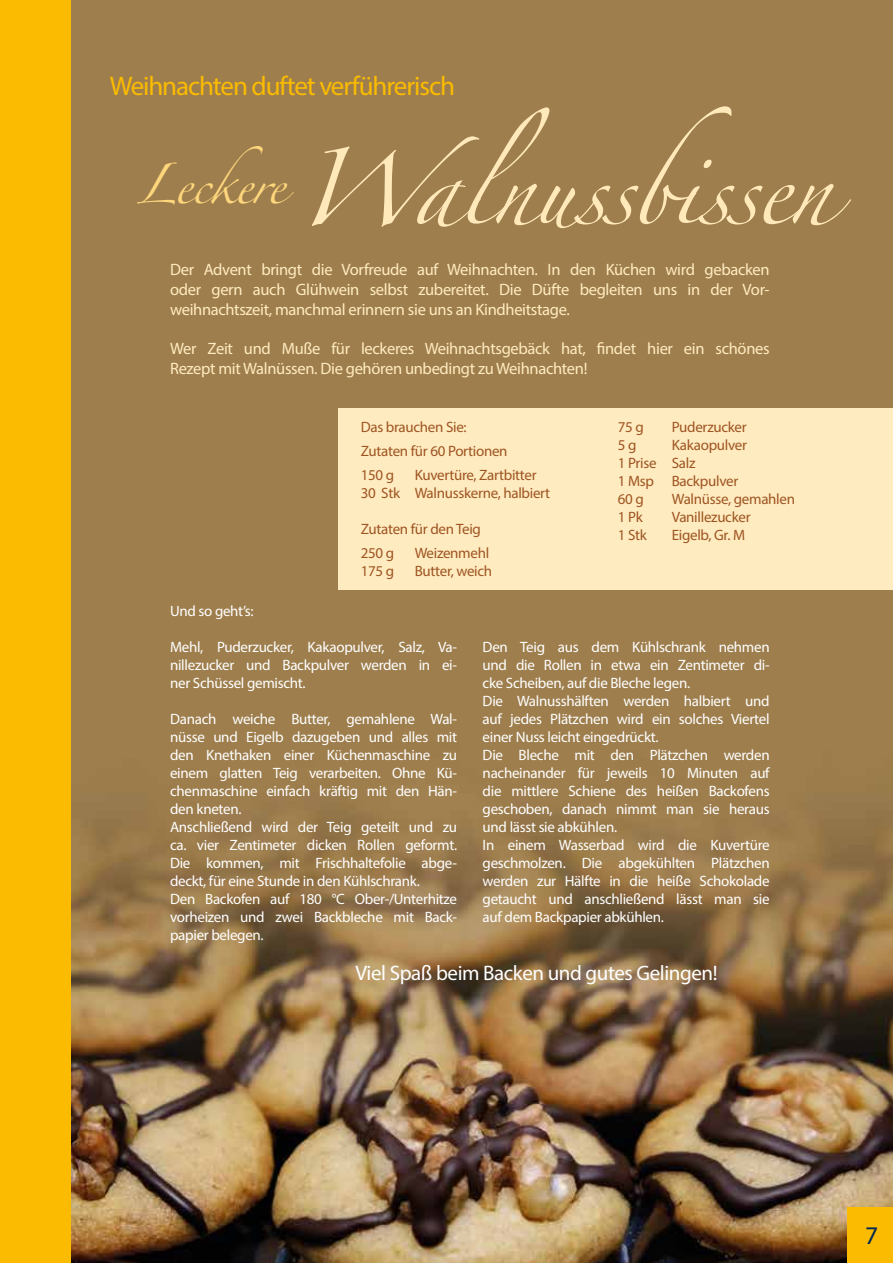
<style>
.page{position:relative;width:893px;height:1263px;background:#fff}
.page>*{position:absolute;margin:0;border:0;box-sizing:border-box;transform-origin:0 0}
.t1{font:69px "Zapfino";letter-spacing:-.04em;color:#ffe9ba}
.t2{font:36px "Zapfino";letter-spacing:-.04em;color:#fed67c}
.t3{font:27px "Myriad Pro";letter-spacing:-.04em;color:#fabb00}
.t4{font:25.5px "Myriad Pro";color:#002851}
.t5{font:21px "Myriad Pro";letter-spacing:-.02em;color:#fff}
.t6{font:16.5px/19.8px "Myriad Pro";letter-spacing:-.02em;color:#ffebc0;text-align:justify}
.t7{font:15px/18px "Myriad Pro";letter-spacing:-.02em;color:#fff}
.t8{font:15px/18px "Myriad Pro";letter-spacing:-.02em;color:#9e5522}
</style>
<div class="page">
<img style="left:70px;top:0;width:823px;height:1263px">
<div style="left:847px;top:1207px;width:46px;height:56px;background:#fabb00"></div>
<div style="left:339px;top:408px;width:554px;height:182px;background:#ffebc0"></div>
<div style="left:0;top:0;width:70px;height:1263px;background:#fabb00"></div>
<h3 class="t3" style="left:110px;top:70px;width:347px">Weihnachten duftet verführerisch</h3>
<h2 class="t2" style="left:136px;top:169px;width:151px">Leckere</h2>
<h1 class="t1" style="left:295px;top:159px;width:539px">Walnussbissen</h1>
<p class="t6" style="left:170px;top:259px;width:601px">Der Advent bringt die Vorfreude auf Weihnachten. In den Küchen wird gebacken oder gern auch Glühwein selbst zubereitet. Die Düfte begleiten uns in der Vor&shy;weihnachtszeit, manchmal erinnern sie uns an Kindheitstage.</p>
<p class="t6" style="left:170px;top:339px;width:601px">Wer Zeit und Muße für leckeres Weihnachtsgebäck hat, findet hier ein schönes<br>Rezept mit Walnüssen. Die gehören unbedingt zu Weihnachten!</p>
<p class="t8" style="left:361px;top:415px;width:148px;line-height:24px">Das brauchen Sie:<br>Zutaten für 60 Portionen<br>150 g</p>
<p class="t8" style="left:361px;top:466px;width:191px;text-indent:54px">Kuvertüre, Zartbitter<br>30 Stk Walnusskerne, halbiert</p>
<p class="t8" style="left:361px;top:517px;width:122px;line-height:24px">Zutaten für den Teig<br>250 g</p>
<p class="t8" style="left:415px;top:544px;width:76px">Weizenmehl</p>
<p class="t8" style="left:361px;top:562px;width:35px">175 g</p>
<p class="t8" style="left:415px;top:562px;width:79px">Butter, weich</p>
<p class="t8" style="left:618px;top:418px;width:28px">75 g</p>
<p class="t8" style="left:672px;top:418px;width:76px">Puderzucker</p>
<p class="t8" style="left:618px;top:436px;width:20px">5 g</p>
<p class="t8" style="left:618px;top:436px;width:131px;text-indent:54px">Kakaopulver<br>1 Prise Salz<br>1 Msp Backpulver<br>60 g</p>
<p class="t8" style="left:672px;top:490px;width:125px">Walnüsse, gemahlen</p>
<p class="t8" style="left:618px;top:508px;width:26px">1 Pk</p>
<p class="t8" style="left:672px;top:508px;width:80px">Vanillezucker</p>
<p class="t8" style="left:618px;top:526px;width:31px">1 Stk</p>
<p class="t8" style="left:672px;top:526px;width:75px">Eigelb, Gr. M</p>
<p class="t7" style="left:170px;top:601px;width:85px">Und so geht’s:</p>
<p class="t7" style="left:170px;top:637px;width:289px;text-align:justify">Mehl, Puderzucker, Kakaopulver, Salz, Va&shy;nillezucker und Backpulver werden in ei&shy;ner Schüssel gemischt.</p>
<p class="t7" style="left:170px;top:709px;width:289px">Danach weiche Butter, gemahlene Wal&shy;nüsse und Eigelb dazugeben und alles mit den Knethaken einer Küchenmaschine zu einem glatten Teig verarbeiten. Ohne Kü&shy;chenmaschine einfach kräftig mit den Hän&shy;den kneten.<br>Anschließend wird der Teig geteilt und zu ca. vier Zentimeter dicken Rollen geformt.<br>Die kommen, mit Frischhaltefolie abge&shy;deckt, für eine Stunde in den Kühlschrank.<br>Den Backofen auf 180 °C Ober-/Unterhitze vorheizen und zwei Backbleche mit Back&shy;papier belegen.</p>
<p class="t7" style="left:483px;top:637px;width:289px">Den Teig aus dem Kühlschrank nehmen und die Rollen in etwa ein Zentimeter di&shy;cke Scheiben, auf die Bleche legen.<br>Die Walnusshälften werden halbiert und auf jedes Plätzchen wird ein solches Viertel einer Nuss leicht eingedrückt.<br>Die Bleche mit den Plätzchen werden nacheinander für jeweils 10 Minuten auf die mittlere Schiene des heißen Backofens geschoben, danach nimmt man sie heraus und lässt sie abkühlen.<br>In einem Wasserbad wird die Kuvertüre geschmolzen. Die abgekühlten Plätzchen werden zur Hälfte in die heiße Schokolade getaucht und anschließend lässt man sie auf dem Backpapier abkühlen.</p>
<h3 class="t5" style="left:356px;top:960px;width:363px">Viel Spaß beim Backen und gutes Gelingen!</h3>
<h3 class="t4" style="left:865px;top:1220px;width:15px">7</h3>
</div>
